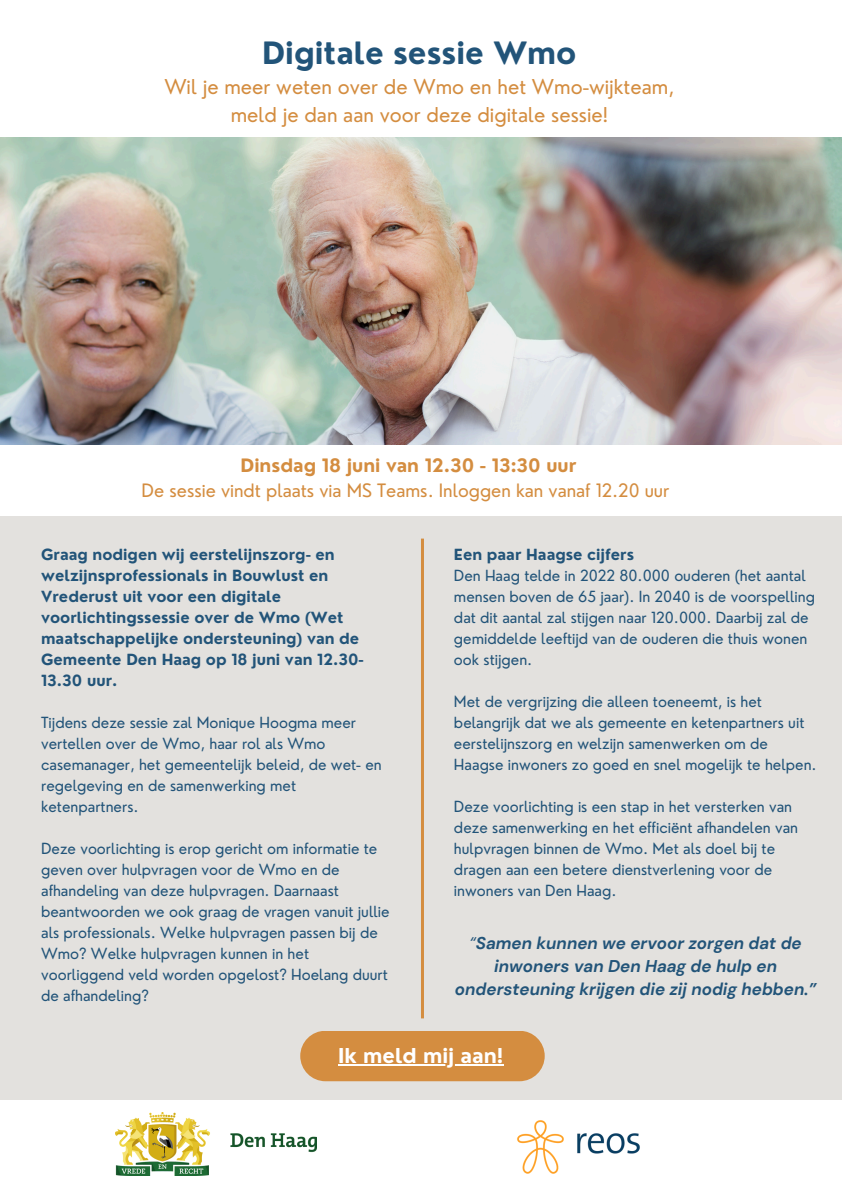
<style>
.page{position:relative;width:842px;height:1191px;background:#fff}
.page>*{position:absolute;margin:0;border:0;box-sizing:border-box;transform-origin:0 0}
.t1{font:700 30px "Nourd";color:#225479}
.t2{font:20px/27.8px "Nourd";color:#d48d40;text-align:center}
.t3{font:700 20px "Nourd";color:#fff}
.t4{font:18px/24.8px "Nourd";color:#d48d40;text-align:center}
.t5{font:italic 700 17px/23.2px "DM Sans";color:#225479;text-align:center}
.t6{font:15px/21px "Nourd";color:#225479}
.t7{font:700 15px/21px "Nourd";color:#225479}
.s1{font-weight:700}
.s2{font-weight:400}
</style>
<div class="page">
<div style="left:0;top:516px;width:842px;height:583px;background:#e3e1de"></div>
<hr style="left:421px;top:538px;width:3px;height:480px;background:#d48d40">
<img style="left:517px;top:1120px;width:123px;height:54px">
<img style="left:116px;top:1112px;width:200px;height:63px">
<div style="left:300px;top:1030px;width:245px;height:51px;background:#d48d40;border-radius:25px"></div>
<img style="left:0;top:137px;width:842px;height:307px">
<hr style="left:338px;top:1064px;width:165px;height:1px;background:#fff">
<p class="t1" style="left:262px;top:34px;width:316px">Digitale sessie Wmo</p>
<p class="t2" style="left:164px;top:73px;width:512px">Wil je meer weten over de Wmo en het Wmo-wijkteam, meld je dan aan voor deze digitale sessie!</p>
<p class="t4" style="left:142px;top:452px;width:529px"><span class="s1">Dinsdag 18 juni van 12.30 - 13:30 uur<br></span>De sessie vindt plaats via MS Teams. Inloggen kan vanaf 12.20 uur</p>
<h4 class="t7" style="left:41px;top:543px;width:324px">Graag nodigen wij eerstelijnszorg- en welzijnsprofessionals in Bouwlust en Vrederust uit voor een digitale voorlichtingssessie over de Wmo (Wet maatschappelijke ondersteuning) van de Gemeente Den Haag op 18 juni van 12.30- 13.30 uur.</h4>
<p class="t6" style="left:41px;top:711px;width:342px">Tijdens deze sessie zal Monique Hoogma meer vertellen over de Wmo, haar rol als Wmo casemanager, het gemeentelijk beleid, de wet- en regelgeving en de samenwerking met ketenpartners.</p>
<p class="t6" style="left:41px;top:837px;width:350px">Deze voorlichting is erop gericht om informatie te geven over hulpvragen voor de Wmo en de afhandeling van deze hulpvragen. Daarnaast beantwoorden we ook graag de vragen vanuit jullie als professionals. Welke hulpvragen passen bij de Wmo? Welke hulpvragen kunnen in het voorliggend veld worden opgelost? Hoelang duurt de afhandeling?</p>
<p class="t7" style="left:454px;top:543px;width:182px">Een paar Haagse cijfers</p>
<h3 class="t6" style="left:454px;top:564px;width:363px">Den Haag telde in 2022 80.000 ouderen (het aantal mensen boven de 65 jaar). In 2040 is de voorspelling dat dit aantal zal stijgen naar 120.000. Daarbij zal de gemiddelde leeftijd van de ouderen die thuis wonen ook stijgen.</h3>
<h1 class="t6" style="left:454px;top:690px;width:364px">Met de vergrijzing die alleen toeneemt, is het belangrijk dat we als gemeente en ketenpartners uit eerstelijnszorg en welzijn samenwerken om de Haagse inwoners zo goed en snel mogelijk te helpen.</h1>
<p class="t6" style="left:454px;top:795px;width:346px">Deze voorlichting is een stap in het versterken van deze samenwerking en het efficiënt afhandelen van hulpvragen binnen de Wmo. Met als doel bij te dragen aan een betere dienstverlening voor de inwoners van Den Haag.</p>
<p class="t5" style="left:455px;top:931px;width:363px"><span class="s2">“</span>Samen kunnen we ervoor zorgen dat de inwoners van Den Haag de hulp en ondersteuning krijgen die zij nodig hebben.”</p>
<p class="t3" style="left:338px;top:1042px;width:167px">Ik meld mij aan!</p>
</div>
